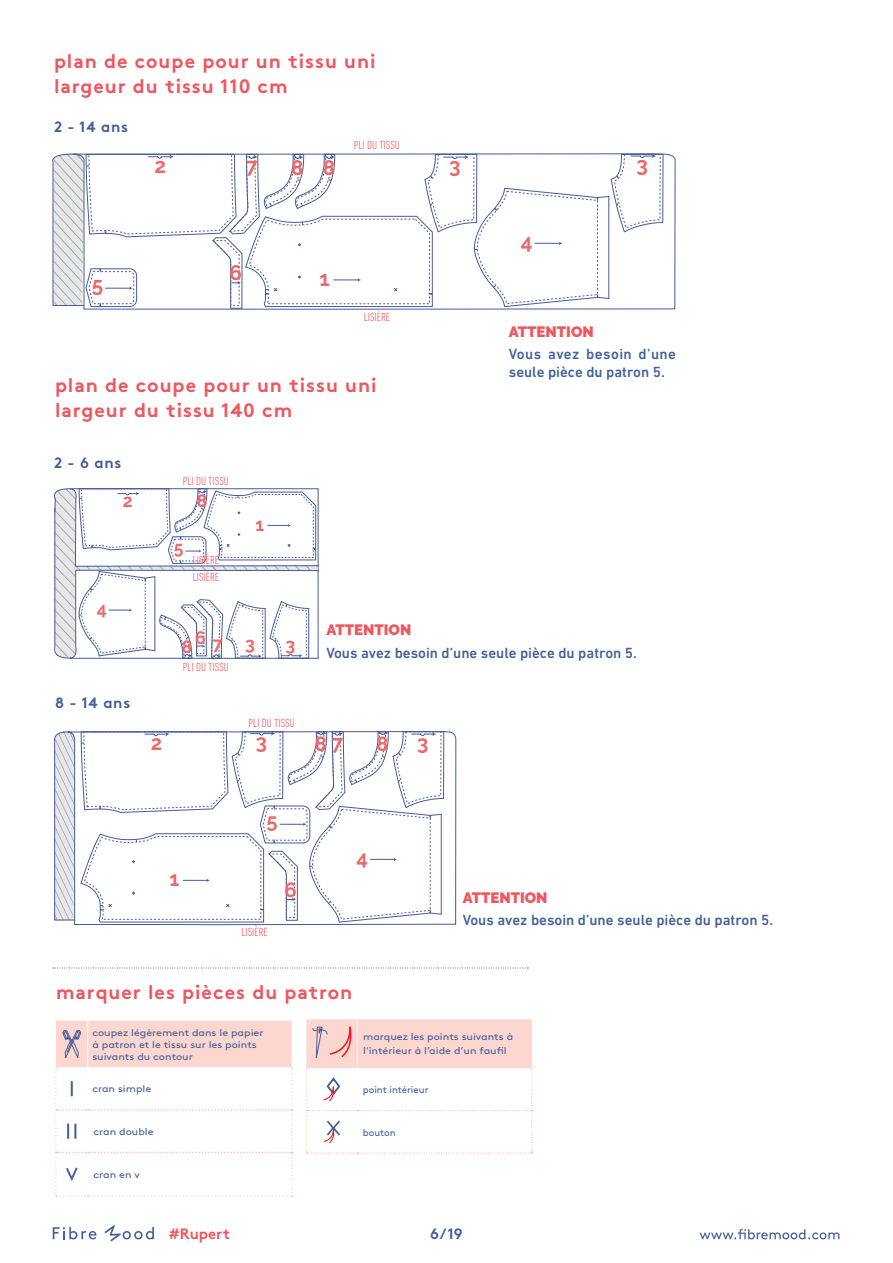
<style>
.page{position:relative;width:893px;height:1263px;background:#fff}
.page>*{position:absolute;margin:0;border:0;box-sizing:border-box;transform-origin:0 0}
.t1{font:700 21px "Raleway";color:#ec6969}
.t2{font:700 20.55px "Raleway";color:#ec6969}
.t3{font:700 19.5px/25.5px "Brown";letter-spacing:.05em;color:#f0565d}
.t4{font:700 18px "Raleway";color:#ec6969}
.t5{font:500 15px/18px "DIN Next LT Pro";color:#456099}
.t6{font:900 15px "Raleway";color:#f0565d}
.t7{font:700 15px "Brown";letter-spacing:.05em;color:#456099}
.t8{font:700 15px "Brown";color:#f0565d}
.t9{font:300 condensed 12px/17px "DIN Next LT Pro";color:#f0565d}
.t10{font:9.75px/12px "Brown";color:#456099;scale:1.11 1}
.t11{font:9.75px "Brown";color:#456099}
</style>
<div class="page">
<svg style="left:699px;top:1229px;width:140px;height:10px"></svg>
<svg style="left:53px;top:1227px;width:44px;height:12px"></svg>
<svg style="left:104px;top:1225px;width:50px;height:16px"></svg>
<svg style="left:83px;top:153px;width:593px;height:157px"></svg>
<svg style="left:52px;top:153px;width:612px;height:156px"></svg>
<svg style="left:53px;top:968px;width:475px;height:1px"></svg>
<svg style="left:55px;top:1020px;width:238px;height:177px"></svg>
<svg style="left:306px;top:1019px;width:227px;height:135px"></svg>
<svg style="left:54px;top:488px;width:265px;height:171px"></svg>
<svg style="left:74px;top:731px;width:383px;height:194px"></svg>
<svg style="left:54px;top:731px;width:390px;height:192px"></svg>
<h3 class="t3" style="left:54px;top:46px;width:323px">plan de coupe pour un tissu uni largeur du tissu 110 cm</h3>
<h3 class="t7" style="left:54px;top:114px;width:76px">2 - 14 ans</h3>
<p class="t9" style="left:354px;top:137px;width:48px">PLI DU TISSU</p>
<h1 class="t1" style="left:92px;top:273px;width:13px">5</h1>
<h1 class="t1" style="left:154px;top:153px;width:13px">2</h1>
<h1 class="t1" style="left:246px;top:154px;width:13px">7</h1>
<h1 class="t1" style="left:291px;top:156px;width:46px">8 8</h1>
<h1 class="t1" style="left:449px;top:154px;width:13px">3</h1>
<h1 class="t1" style="left:636px;top:153px;width:13px">3</h1>
<h1 class="t1" style="left:229px;top:261px;width:14px">6</h1>
<h1 class="t1" style="left:320px;top:267px;width:12px">1</h1>
<p class="t9" style="left:364px;top:308px;width:28px">LISIÈRE</p>
<h1 class="t1" style="left:521px;top:230px;width:13px">4</h1>
<h3 class="t3" style="left:55px;top:370px;width:323px">plan de coupe pour un tissu uni largeur du tissu 140 cm</h3>
<h3 class="t7" style="left:54px;top:450px;width:69px">2 - 6 ans</h3>
<h3 class="t4" style="left:123px;top:491px;width:11px">2</h3>
<h3 class="t4" style="left:97px;top:599px;width:12px">4</h3>
<p class="t9" style="left:183px;top:472px;width:48px">PLI DU TISSU</p>
<h3 class="t4" style="left:197px;top:490px;width:12px">8</h3>
<h3 class="t4" style="left:174px;top:538px;width:11px">5</h3>
<p class="t9" style="left:193px;top:551px;width:28px">LISIÈRE<br>LISIÈRE</p>
<h3 class="t4" style="left:255px;top:514px;width:10px">1</h3>
<h3 class="t6" style="left:509px;top:323px;width:86px">ATTENTION</h3>
<h3 class="t5" style="left:509px;top:345px;width:169px">Vous avez besoin d’une seule pièce du patron 5.</h3>
<h3 class="t7" style="left:55px;top:691px;width:77px">8 - 14 ans</h3>
<h2 class="t2" style="left:151px;top:731px;width:13px">2</h2>
<h3 class="t4" style="left:195px;top:627px;width:12px">6</h3>
<h3 class="t4" style="left:182px;top:635px;width:43px">8 7</h3>
<h3 class="t4" style="left:245px;top:633px;width:11px">3</h3>
<h3 class="t4" style="left:285px;top:634px;width:11px">3</h3>
<p class="t9" style="left:183px;top:658px;width:48px">PLI DU TISSU</p>
<p class="t9" style="left:249px;top:715px;width:48px">PLI DU TISSU</p>
<h3 class="t6" style="left:326px;top:621px;width:86px">ATTENTION</h3>
<h3 class="t5" style="left:326px;top:644px;width:312px">Vous avez besoin d’une seule pièce du patron 5.</h3>
<h2 class="t2" style="left:315px;top:731px;width:30px">87</h2>
<h2 class="t2" style="left:376px;top:732px;width:14px">8</h2>
<h2 class="t2" style="left:256px;top:730px;width:13px">3</h2>
<h2 class="t2" style="left:417px;top:731px;width:13px">3</h2>
<h2 class="t2" style="left:169px;top:867px;width:11px">1</h2>
<h2 class="t2" style="left:267px;top:809px;width:13px">5</h2>
<p class="t9" style="left:241px;top:923px;width:28px">LISIÈRE</p>
<h2 class="t2" style="left:284px;top:878px;width:14px">6</h2>
<h2 class="t2" style="left:357px;top:846px;width:13px">4</h2>
<h3 class="t6" style="left:463px;top:888px;width:86px">ATTENTION</h3>
<h3 class="t5" style="left:463px;top:911px;width:312px">Vous avez besoin d’une seule pièce du patron 5.</h3>
<h3 class="t3" style="left:56px;top:977px;width:298px">marquer les pièces du patron</h3>
<p class="t10" style="left:92px;top:1025px;width:156px">coupez légèrement dans le papier à patron et le tissu sur les points suivants du contour</p>
<p class="t10" style="left:92px;top:1082px;width:55px">cran simple</p>
<p class="t10" style="left:94px;top:1125px;width:56px">cran double</p>
<p class="t10" style="left:94px;top:1168px;width:43px">cran en v</p>
<p class="t10" style="left:363px;top:1029px;width:137px;line-height:13.8px">marquez les points suivants à l'intérieur à l’aide d’un faufil</p>
<p class="t11" style="left:363px;top:1082px;width:67px">point intérieur</p>
<p class="t11" style="left:363px;top:1125px;width:34px">bouton</p>
<h3 class="t8" style="left:169px;top:1222px;width:63px">#Rupert</h3>
<h3 class="t7" style="left:430px;top:1221px;width:34px">6/19</h3>
</div>
